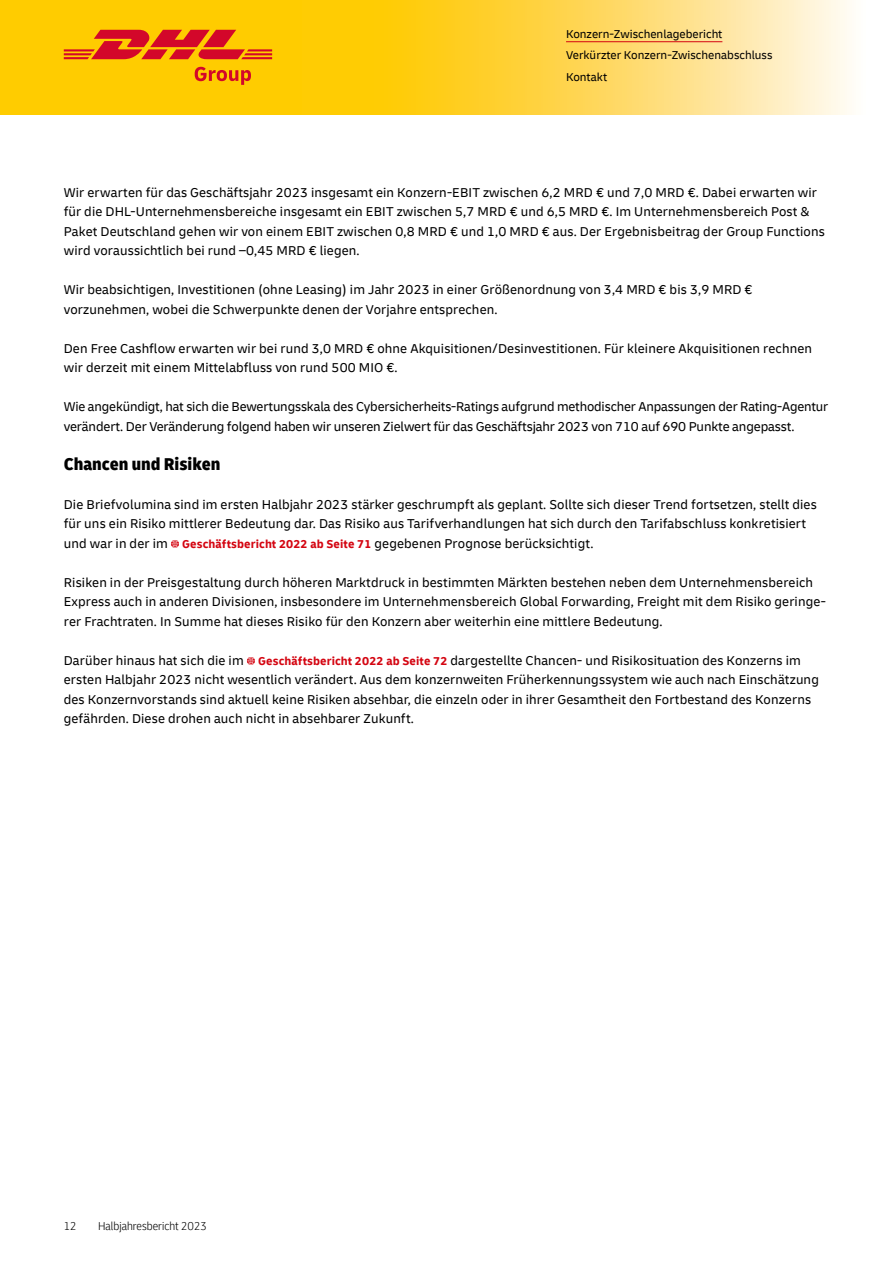
<style>
.page{position:relative;width:893px;height:1263px;background:#fff}
.page>*{position:absolute;margin:0;border:0;box-sizing:border-box;transform-origin:0 0}
.t1{font:900 condensed 18px "Delivery";color:#000}
.t2{font:13.5px/19.5px "Delivery";letter-spacing:.01em;color:#000}
.t3{font:13.5px/19.5px "Delivery";letter-spacing:-.01em;color:#000}
.t4{font:12px/21.1px "Delivery";color:#000}
.t5{font:300 condensed 12px "Delivery";color:#000}
.s1{font-weight:700;font-size:12px;color:#d40511}
</style>
<div class="page">
<svg style="left:302px;top:0;width:550px;height:115px;background:#feda5d"></svg>
<div style="left:0;top:0;width:302px;height:115px;background:#fc0"></div>
<svg style="left:171px;top:540px;width:8px;height:8px"></svg>
<svg style="left:247px;top:657px;width:8px;height:8px"></svg>
<hr style="left:566px;top:41px;width:156px;height:1px;background:#d40511">
<svg style="left:64px;top:30px;width:208px;height:29px"></svg>
<svg style="left:195px;top:67px;width:56px;height:18px"></svg>
<p class="t4" style="left:566px;top:24px;width:208px">Konzern-Zwischenlagebericht<br>Verkürzter Konzern-Zwischenabschluss<br>Kontakt</p>
<p class="t2" style="left:64px;top:183px;width:763px">Wir erwarten für das Geschäftsjahr 2023 insgesamt ein Konzern-EBIT zwischen 6,2 MRD € und 7,0 MRD €. Dabei erwarten wir für die DHL-Unternehmensbereiche insgesamt ein EBIT zwischen 5,7 MRD € und 6,5 MRD €. Im Unternehmensbereich Post &amp; Paket Deutschland gehen wir von einem EBIT zwischen 0,8 MRD € und 1,0 MRD € aus. Der Ergebnisbeitrag der Group Functions wird voraussichtlich bei rund –0,45 MRD € liegen.</p>
<p class="t2" style="left:64px;top:280px;width:690px">Wir beabsichtigen, Investitionen (ohne Leasing) im Jahr 2023 in einer Größenordnung von 3,4 MRD € bis 3,9 MRD € vorzunehmen, wobei die Schwerpunkte denen der Vorjahre entsprechen.</p>
<p class="t2" style="left:64px;top:339px;width:750px">Den Free Cashflow erwarten wir bei rund 3,0 MRD € ohne Akquisitionen/Desinvestitionen. Für kleinere Akquisitionen rechnen wir derzeit mit einem Mittelabfluss von rund 500 MIO €.</p>
<p class="t3" style="left:64px;top:397px;width:766px">Wie angekündigt, hat sich die Bewertungsskala des Cybersicherheits-Ratings aufgrund methodischer Anpassungen der Rating-Agentur verändert. Der Veränderung folgend haben wir unseren Zielwert für das Geschäftsjahr 2023 von 710 auf 690 Punkte angepasst.</p>
<h1 class="t1" style="left:64px;top:452px;width:158px">Chancen und Risiken</h1>
<p class="t2" style="left:64px;top:495px;width:755px">Die Briefvolumina sind im ersten Halbjahr 2023 stärker geschrumpft als geplant. Sollte sich dieser Trend fortsetzen, stellt dies für uns ein Risiko mittlerer Bedeutung dar. Das Risiko aus Tarifverhandlungen hat sich durch den Tarifabschluss konkretisiert und war in der im <span class="s1">Geschäftsbericht 2022 ab Seite 71</span> gegebenen Prognose berücksichtigt.</p>
<p class="t2" style="left:64px;top:573px;width:764px">Risiken in der Preisgestaltung durch höheren Marktdruck in bestimmten Märkten bestehen neben dem Unternehmensbereich<br>Express auch in anderen Divisionen, insbesondere im Unternehmensbereich Global Forwarding, Freight mit dem Risiko geringe&shy;rer Frachtraten. In Summe hat dieses Risiko für den Konzern aber weiterhin eine mittlere Bedeutung.</p>
<p class="t2" style="left:64px;top:651px;width:757px">Darüber hinaus hat sich die im <span class="s1">Geschäftsbericht 2022 ab Seite 72</span> dargestellte Chancen- und Risikosituation des Konzerns im ersten Halbjahr 2023 nicht wesentlich verändert. Aus dem konzernweiten Früherkennungssystem wie auch nach Einschätzung des Konzernvorstands sind aktuell keine Risiken absehbar, die einzeln oder in ihrer Gesamtheit den Fortbestand des Konzerns gefährden. Diese drohen auch nicht in absehbarer Zukunft.</p>
<p class="t5" style="left:64px;top:1219px;width:15px">12</p>
<p class="t5" style="left:98px;top:1219px;width:111px">Halbjahresbericht 2023</p>
</div>
